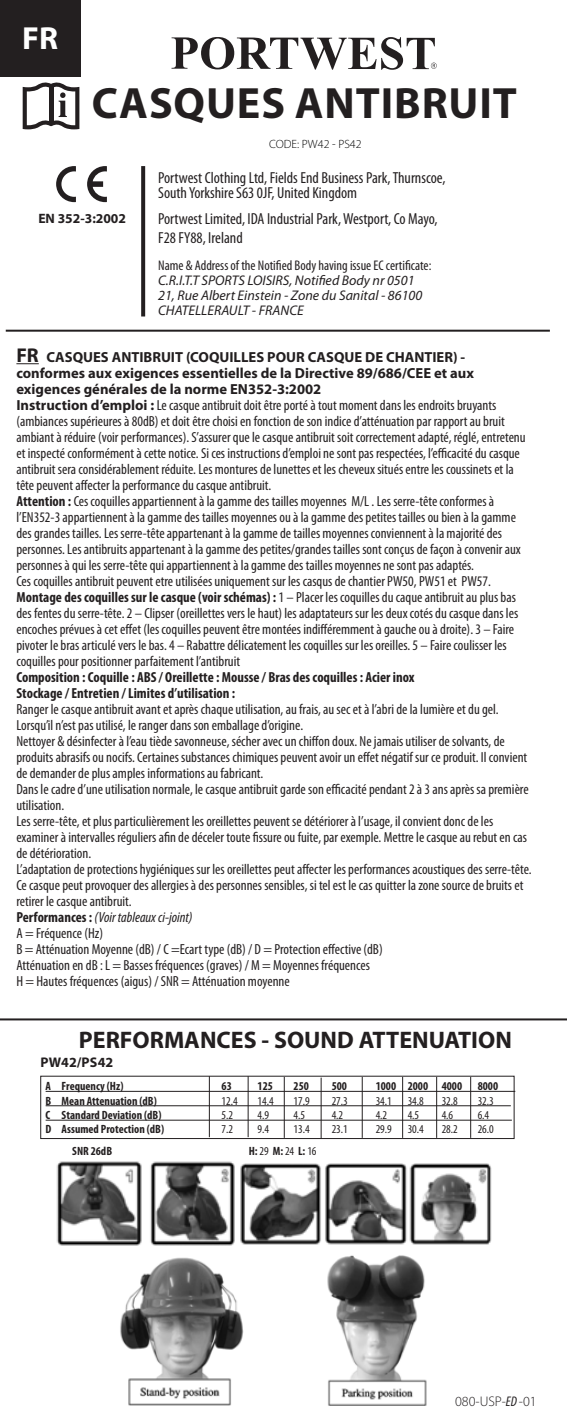
<style>
.page{position:relative;width:567px;height:1418px;background:#fff}
.page>*{position:absolute;margin:0;border:0;box-sizing:border-box;transform-origin:0 0}
.t1{font:700 44px "Myriad Pro";letter-spacing:.02em;color:#231f20}
.t2{font:700 32px "Myriad Pro";color:#fff}
.t3{font:700 24px "Myriad Pro";color:#231f20}
.t4{font:condensed 16px/15px "Myriad Pro";color:#231f20}
.t5{font:condensed 14.6px/16px "Myriad Pro";color:#231f20}
.t6{font:700 condensed 14.6px/16px "Myriad Pro";color:#231f20}
.t7{font:italic 14px/15px "Myriad Pro";color:#231f20}
.t8{font:condensed 14px "Myriad Pro";color:#231f20}
.t9{font:300 14px "Myriad Pro";color:#231f20}
.t10{font:700 14px "Myriad Pro";letter-spacing:.01em;color:#231f20}
.t11{font:700 13.6px "Myriad Pro";color:#231f20}
.t12{font:700 condensed 12px "Myriad Pro";color:#231f20}
.t13{font:condensed 12px "Myriad Pro";color:#231f20}
.t14{font:300 12px "Myriad Pro";color:#000}
.s1{font-weight:700;font-stretch:normal;font-size:20px}
.s2{font-weight:700;font-stretch:normal}
.s3{font-weight:700}
.s4{font-style:italic}
.s5{font-weight:400}
.s6{font-weight:400;font-style:italic;font-stretch:condensed}
</style>
<div class="page">
<img style="left:120px;top:1255px;width:307px;height:151px">
<img style="left:56px;top:1161px;width:436px;height:85px">
<hr style="left:0;top:1018px;width:567px;height:2px;background:#231f20">
<hr style="left:46px;top:1091px;width:469px;height:1px;background:#231f20">
<hr style="left:46px;top:1105px;width:465px;height:1px;background:#231f20">
<hr style="left:46px;top:1119px;width:466px;height:1px;background:#231f20">
<div style="left:40px;top:1075px;width:475px;height:64px;border:1px solid #231f20"></div>
<hr style="left:209px;top:1076px;width:1px;height:61px;background:#231f20">
<hr style="left:248px;top:1076px;width:1px;height:61px;background:#231f20">
<hr style="left:284px;top:1076px;width:1px;height:61px;background:#231f20">
<hr style="left:321px;top:1077px;width:1px;height:61px;background:#231f20">
<hr style="left:362px;top:1076px;width:1px;height:61px;background:#231f20">
<hr style="left:402px;top:1076px;width:1px;height:61px;background:#231f20">
<hr style="left:436px;top:1076px;width:1px;height:61px;background:#231f20">
<hr style="left:470px;top:1076px;width:1px;height:61px;background:#231f20">
<hr style="left:6px;top:330px;width:544px;height:2px;background:#231f20">
<svg style="left:56px;top:166px;width:20px;height:36px"></svg>
<svg style="left:87px;top:166px;width:20px;height:36px"></svg>
<div style="left:0;top:0;width:81px;height:76px;background:#231f20"></div>
<svg style="left:171px;top:37px;width:266px;height:33px"></svg>
<svg style="left:23px;top:82px;width:56px;height:47px"></svg>
<svg style="left:141px;top:166px;width:4px;height:150px"></svg>
<svg style="left:16px;top:363px;width:23px;height:1px"></svg>
<h2 class="t2" style="left:22px;top:20px;width:37px">FR</h2>
<h1 class="t1" style="left:92px;top:79px;width:427px">CASQUES ANTIBRUIT</h1>
<p class="t14" style="left:269px;top:137px;width:94px">CODE: PW42 - PS42</p>
<p class="t11" style="left:38px;top:210px;width:89px">EN 352-3:2002</p>
<p class="t4" style="left:158px;top:170px;width:289px">Portwest Clothing Ltd, Fields End Business Park, Thurnscoe,<br>South Yorkshire S63 0JF, United Kingdom</p>
<p class="t4" style="left:158px;top:209px;width:281px;line-height:19px">Portwest Limited, IDA Industrial Park, Westport, Co Mayo,<br>F28 FY88, Ireland</p>
<p class="t8" style="left:158px;top:257px;width:275px">Name &amp; Address of the Notified Body having issue EC certificate:</p>
<p class="t7" style="left:158px;top:273px;width:266px">C.R.I.T.T SPORTS LOISIRS, Notified Body nr 0501<br>21, Rue Albert Einstein - Zone du Sanital - 86100<br>CHATELLERAULT - FRANCE</p>
<p class="t5" style="left:16px;top:349px;width:511px"><span class="s1">FR</span> <span class="s2">CASQUES ANTIBRUIT (COQUILLES POUR CASQUE DE CHANTIER) - conformes aux exigences essentielles de la Directive 89/686/CEE et aux exigences générales de la norme EN352-3:2002<br>Instruction d’emploi :</span> Le casque antibruit doit être porté à tout moment dans les endroits bruyants (ambiances supérieures à 80dB) et doit être choisi en fonction de son indice d’atténuation par rapport au bruit ambiant à réduire (voir performances). S’assurer que le casque antibruit soit correctement adapté, réglé, entretenu et inspecté conformément à cette notice. Si ces instructions d’emploi ne sont pas respectées, l’efficacité du casque antibruit sera considérablement réduite. Les montures de lunettes et les cheveux situés entre les coussinets et la tête peuvent affecter la performance du casque antibruit.<br><span class="s3">Attention :</span> Ces coquilles appartiennent à la gamme des tailles moyennes M/L . Les serre-tête conformes à l’EN352-3 appartiennent à la gamme des tailles moyennes ou à la gamme des petites tailles ou bien à la gamme des grandes tailles. Les serre-tête appartenant à la gamme de tailles moyennes conviennent à la majorité des personnes. Les antibruits appartenant à la gamme des petites/grandes tailles sont conçus de façon à convenir aux personnes à qui les serre-tête qui appartiennent à la gamme des tailles moyennes ne sont pas adaptés.<br>Ces coquilles antibruit peuvent etre utilisées uniquement sur les casqus de chantier PW50, PW51 et PW57.<br><span class="s3">Montage des coquilles sur le casque (voir schémas) :</span> 1 – Placer les coquilles du caque antibruit au plus bas des fentes du serre-tête. 2 – Clipser (oreillettes vers le haut) les adaptateurs sur les deux cotés du casque dans les encoches prévues à cet effet (les coquilles peuvent être montées indifféremment à gauche ou à droite). 3 – Faire pivoter le bras articulé vers le bas. 4 – Rabattre délicatement les coquilles sur les oreilles. 5 – Faire coulisser les coquilles pour positionner parfaitement l’antibruit</p>
<p class="t6" style="left:16px;top:669px;width:400px">Composition : Coquille : ABS / Oreillette : Mousse / Bras des coquilles : Acier inox<br>Stockage / Entretien / Limites d’utilisation :</p>
<p class="t5" style="left:16px;top:701px;width:517px">Ranger le casque antibruit avant et après chaque utilisation, au frais, au sec et à l’abri de la lumière et du gel.<br>Lorsqu’il n’est pas utilisé, le ranger dans son emballage d’origine.<br>Nettoyer &amp; désinfecter à l’eau tiède savonneuse, sécher avec un chiffon doux. Ne jamais utiliser de solvants, de produits abrasifs ou nocifs. Certaines substances chimiques peuvent avoir un effet négatif sur ce produit. Il convient de demander de plus amples informations au fabricant.<br>Dans le cadre d’une utilisation normale, le casque antibruit garde son efficacité pendant 2 à 3 ans après sa première utilisation.<br>Les serre-tête, et plus particulièrement les oreillettes peuvent se détériorer à l’usage, il convient donc de les examiner à intervalles réguliers afin de déceler toute fissure ou fuite, par exemple. Mettre le casque au rebut en cas de détérioration.<br>L’adaptation de protections hygiéniques sur les oreillettes peut affecter les performances acoustiques des serre-tête.<br>Ce casque peut provoquer des allergies à des personnes sensibles, si tel est le cas quitter la zone source de bruits et retirer le casque antibruit.<br><span class="s3">Performances :</span> <span class="s4">(Voir tableaux ci-joint)<br></span>A = Fréquence (Hz)<br>B = Atténuation Moyenne (dB) / C =Ecart type (dB) / D = Protection effective (dB)<br>Atténuation en dB : L = Basses fréquences (graves) / M = Moyennes fréquences<br>H = Hautes fréquences (aigus) / SNR = Atténuation moyenne</p>
<h3 class="t3" style="left:79px;top:1026px;width:434px">PERFORMANCES - SOUND ATTENUATION</h3>
<p class="t12" style="left:46px;top:1079px;width:79px">A Frequency (Hz)</p>
<p class="t12" style="left:222px;top:1079px;width:12px">63</p>
<p class="t12" style="left:258px;top:1079px;width:17px">125</p>
<p class="t12" style="left:294px;top:1079px;width:17px">250</p>
<p class="t12" style="left:332px;top:1079px;width:17px">500</p>
<p class="t12" style="left:376px;top:1079px;width:88px">1000 2000 4000</p>
<p class="t12" style="left:478px;top:1079px;width:22px">8000</p>
<p class="t12" style="left:46px;top:1093px;width:113px">B Mean Attenuation (dB)</p>
<p class="t13" style="left:222px;top:1094px;width:18px">12.4</p>
<p class="t13" style="left:258px;top:1094px;width:18px">14.4</p>
<p class="t13" style="left:294px;top:1094px;width:18px">17.9</p>
<p class="t13" style="left:332px;top:1094px;width:18px">27.3</p>
<p class="t13" style="left:376px;top:1094px;width:18px">34.1</p>
<p class="t13" style="left:408px;top:1094px;width:18px">34.8</p>
<p class="t13" style="left:442px;top:1094px;width:18px">32.8</p>
<p class="t13" style="left:478px;top:1094px;width:18px">32.3</p>
<p class="t12" style="left:46px;top:1108px;width:117px">C Standard Deviation (dB)</p>
<p class="t13" style="left:222px;top:1108px;width:13px">5.2</p>
<p class="t13" style="left:258px;top:1108px;width:13px">4.9</p>
<p class="t13" style="left:294px;top:1108px;width:13px">4.5</p>
<p class="t13" style="left:332px;top:1108px;width:13px">4.2</p>
<p class="t13" style="left:376px;top:1108px;width:13px">4.2</p>
<p class="t13" style="left:408px;top:1108px;width:13px">4.5</p>
<p class="t13" style="left:442px;top:1108px;width:13px">4.6</p>
<p class="t13" style="left:478px;top:1108px;width:13px">6.4</p>
<p class="t12" style="left:46px;top:1122px;width:120px">D Assumed Protection (dB)</p>
<p class="t13" style="left:222px;top:1122px;width:13px">7.2</p>
<p class="t13" style="left:258px;top:1122px;width:13px">9.4</p>
<p class="t13" style="left:294px;top:1122px;width:18px">13.4</p>
<p class="t13" style="left:332px;top:1122px;width:18px">23.1</p>
<p class="t13" style="left:376px;top:1122px;width:18px">29.9</p>
<p class="t13" style="left:408px;top:1122px;width:18px">30.4</p>
<p class="t13" style="left:442px;top:1122px;width:18px">28.2</p>
<p class="t13" style="left:478px;top:1122px;width:18px">26.0</p>
<p class="t10" style="left:40px;top:1054px;width:74px">PW42/PS42</p>
<p class="t12" style="left:72px;top:1143px;width:41px">SNR 26dB</p>
<p class="t12" style="left:249px;top:1143px;width:69px">H: <span class="s5">29</span> M: <span class="s5">24</span> L: <span class="s5">16</span></p>
<p class="t9" style="left:455px;top:1393px;width:83px">080-USP-<span class="s6">ED</span> -01</p>
</div>
